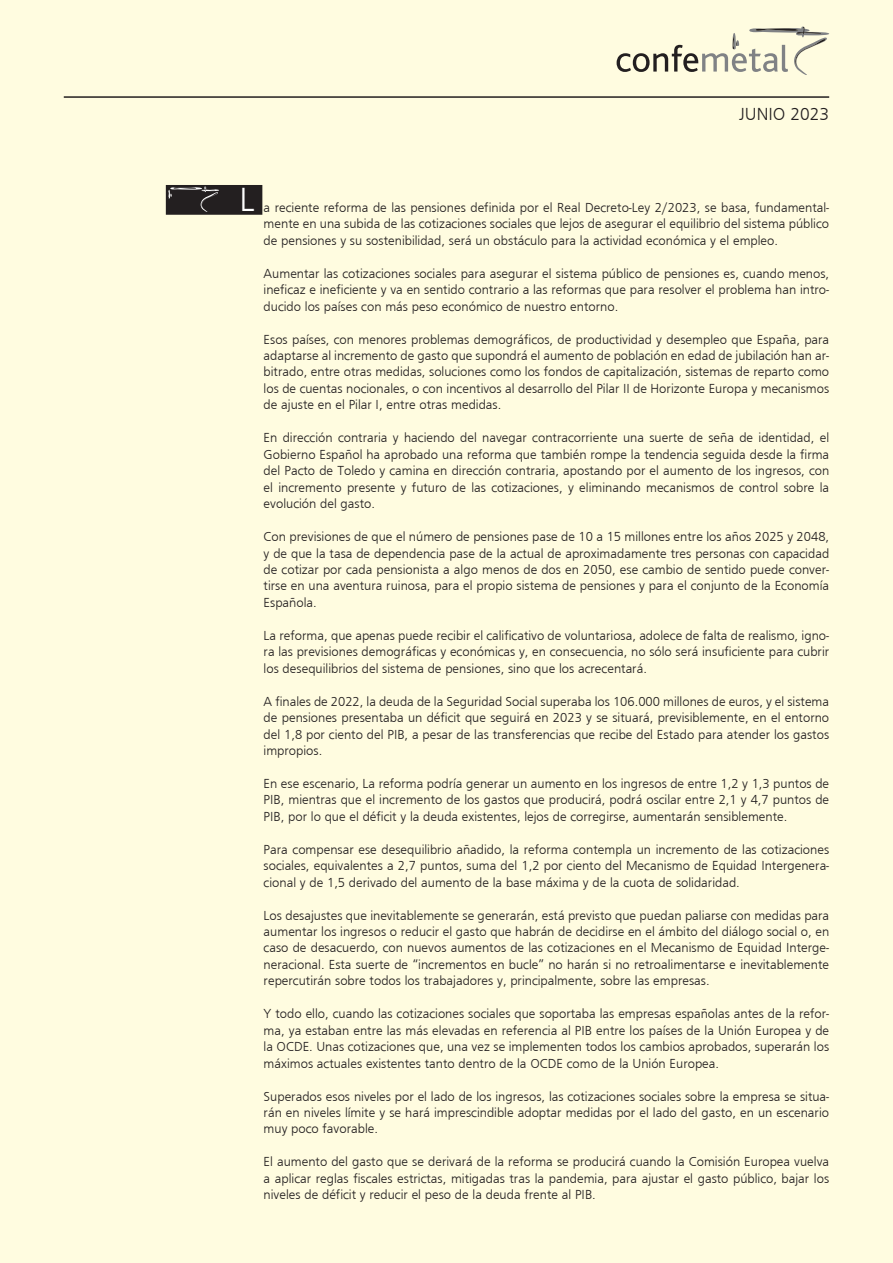
<style>
.page{position:relative;width:893px;height:1263px;background:#fffce0}
.page>*{position:absolute;margin:0;border:0;box-sizing:border-box;transform-origin:0 0}
.t1{font:300 34.5px "Frugal Sans";color:#fff}
.t2{font:300 18px "Frugal Sans";color:#231f20}
.t3{font:300 13.5px/16.5px "Frugal Sans";color:#231f20;text-align:justify}
</style>
<div class="page">
<div style="left:167px;top:186px;width:95px;height:28px;background:#231f20"></div>
<div style="left:166px;top:185px;width:96px;height:30px;border:2px solid #231f20"></div>
<svg style="left:168px;top:186px;width:51px;height:26px"></svg>
<hr style="left:64px;top:96px;width:765px;height:2px;background:#231f20">
<svg style="left:617px;top:27px;width:212px;height:48px"></svg>
<h2 class="t2" style="left:739px;top:104px;width:92px">JUNIO 2023</h2>
<h1 class="t1" style="left:240px;top:180px;width:17px">L</h1>
<p class="t3" style="left:264px;top:199px;width:567px">a reciente reforma de las pensiones definida por el Real Decreto-Ley 2/2023, se basa, fundamental&shy;mente en una subida de las cotizaciones sociales que lejos de asegurar el equilibrio del sistema público de pensiones y su sostenibilidad, será un obstáculo para la actividad económica y el empleo.</p>
<p class="t3" style="left:264px;top:265px;width:567px">Aumentar las cotizaciones sociales para asegurar el sistema público de pensiones es, cuando menos, ineficaz e ineficiente y va en sentido contrario a las reformas que para resolver el problema han intro&shy;ducido los países con más peso económico de nuestro entorno.</p>
<p class="t3" style="left:264px;top:331px;width:567px">Esos países, con menores problemas demográficos, de productividad y desempleo que España, para adaptarse al incremento de gasto que supondrá el aumento de población en edad de jubilación han ar&shy;bitrado, entre otras medidas, soluciones como los fondos de capitalización, sistemas de reparto como los de cuentas nocionales, o con incentivos al desarrollo del Pilar II de Horizonte Europa y mecanismos de ajuste en el Pilar I, entre otras medidas.</p>
<p class="t3" style="left:264px;top:429px;width:567px">En dirección contraria y haciendo del navegar contracorriente una suerte de seña de identidad, el Gobierno Español ha aprobado una reforma que también rompe la tendencia seguida desde la firma del Pacto de Toledo y camina en dirección contraria, apostando por el aumento de los ingresos, con el incremento presente y futuro de las cotizaciones, y eliminando mecanismos de control sobre la evolución del gasto.</p>
<p class="t3" style="left:264px;top:528px;width:567px">Con previsiones de que el número de pensiones pase de 10 a 15 millones entre los años 2025 y 2048, y de que la tasa de dependencia pase de la actual de aproximadamente tres personas con capacidad de cotizar por cada pensionista a algo menos de dos en 2050, ese cambio de sentido puede conver&shy;tirse en una aventura ruinosa, para el propio sistema de pensiones y para el conjunto de la Economía Española.</p>
<p class="t3" style="left:264px;top:627px;width:567px">La reforma, que apenas puede recibir el calificativo de voluntariosa, adolece de falta de realismo, igno&shy;ra las previsiones demográficas y económicas y, en consecuencia, no sólo será insuficiente para cubrir los desequilibrios del sistema de pensiones, sino que los acrecentará.</p>
<p class="t3" style="left:264px;top:693px;width:567px">A finales de 2022, la deuda de la Seguridad Social superaba los 106.000 millones de euros, y el sistema de pensiones presentaba un déficit que seguirá en 2023 y se situará, previsiblemente, en el entorno del 1,8 por ciento del PIB, a pesar de las transferencias que recibe del Estado para atender los gastos impropios.</p>
<p class="t3" style="left:264px;top:775px;width:567px">En ese escenario, La reforma podría generar un aumento en los ingresos de entre 1,2 y 1,3 puntos de PIB, mientras que el incremento de los gastos que producirá, podrá oscilar entre 2,1 y 4,7 puntos de PIB, por lo que el déficit y la deuda existentes, lejos de corregirse, aumentarán sensiblemente.</p>
<p class="t3" style="left:264px;top:841px;width:567px">Para compensar ese desequilibrio añadido, la reforma contempla un incremento de las cotizaciones sociales, equivalentes a 2,7 puntos, suma del 1,2 por ciento del Mecanismo de Equidad Intergenera&shy;cional y de 1,5 derivado del aumento de la base máxima y de la cuota de solidaridad.</p>
<p class="t3" style="left:264px;top:907px;width:567px">Los desajustes que inevitablemente se generarán, está previsto que puedan paliarse con medidas para aumentar los ingresos o reducir el gasto que habrán de decidirse en el ámbito del diálogo social o, en caso de desacuerdo, con nuevos aumentos de las cotizaciones en el Mecanismo de Equidad Interge&shy;neracional. Esta suerte de “incrementos en bucle” no harán si no retroalimentarse e inevitablemente repercutirán sobre todos los trabajadores y, principalmente, sobre las empresas.</p>
<p class="t3" style="left:264px;top:1005px;width:567px">Y todo ello, cuando las cotizaciones sociales que soportaba las empresas españolas antes de la refor&shy;ma, ya estaban entre las más elevadas en referencia al PIB entre los países de la Unión Europea y de la OCDE. Unas cotizaciones que, una vez se implementen todos los cambios aprobados, superarán los máximos actuales existentes tanto dentro de la OCDE como de la Unión Europea.</p>
<p class="t3" style="left:264px;top:1088px;width:567px">Superados esos niveles por el lado de los ingresos, las cotizaciones sociales sobre la empresa se situa&shy;rán en niveles límite y se hará imprescindible adoptar medidas por el lado del gasto, en un escenario muy poco favorable.</p>
<p class="t3" style="left:264px;top:1153px;width:567px">El aumento del gasto que se derivará de la reforma se producirá cuando la Comisión Europea vuelva a aplicar reglas fiscales estrictas, mitigadas tras la pandemia, para ajustar el gasto público, bajar los niveles de déficit y reducir el peso de la deuda frente al PIB.</p>
</div>
